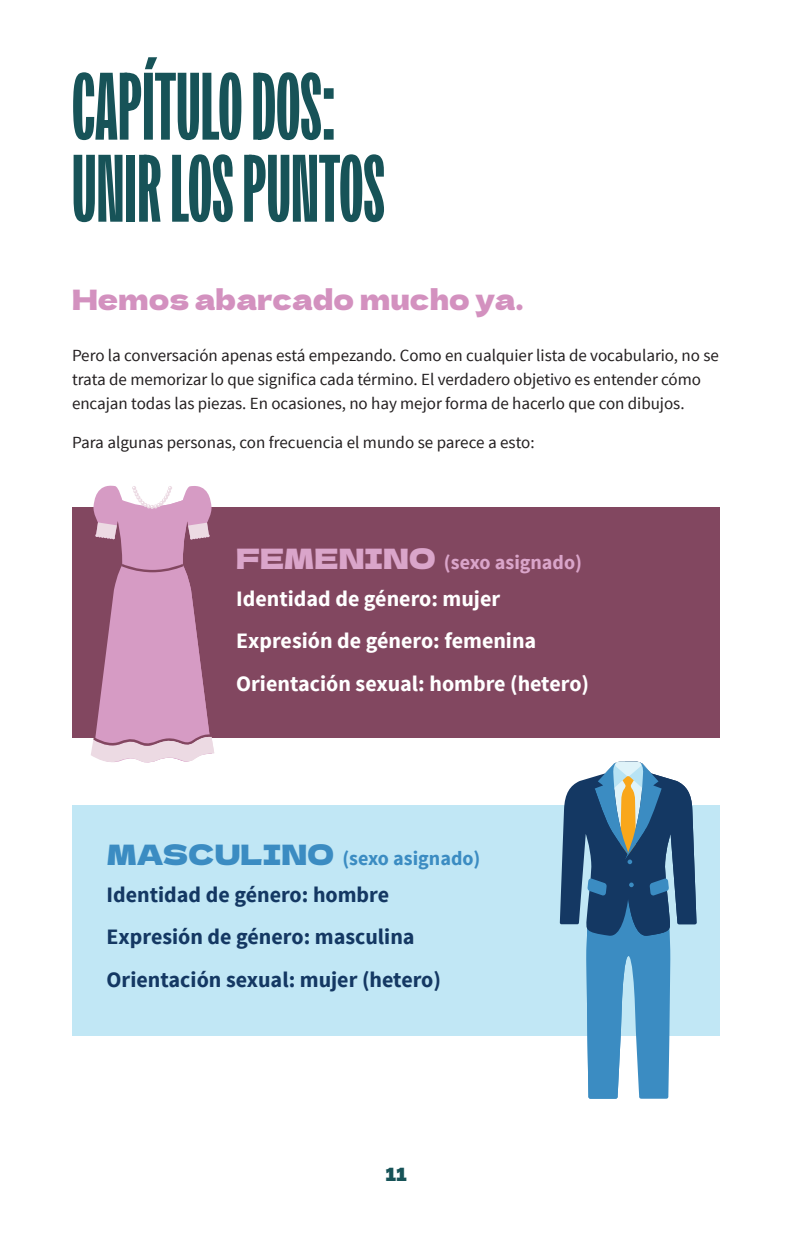
<style>
.page{position:relative;width:792px;height:1239px;background:#fff}
.page>*{position:absolute;margin:0;border:0;box-sizing:border-box;transform-origin:0 0}
.Header{font:200 88px/82px "New Title Variable";color:#175358}
.Intro_Line{font:28px "Dela Gothic One";color:#d391bf}
.Body_9_5_12{font:700 22px "Source Sans Pro";color:#143863}
.Body_9_5_12-2{font:700 22px "Source Sans Pro";color:#fff}
.Subhead_1__Dela{font:700 20px "Source Sans Pro";color:#3b8cc2}
.Subhead_1__Dela-2{font:700 20px "Source Sans Pro";color:#daa5ca}
.t1{font:18px "Dela Gothic One";color:#175358}
.Body_9_5_12-3{font:17px/24px "Source Sans Pro";letter-spacing:-.005em;color:#231f20}
.s1{font-family:"Dela Gothic One";font-weight:400;font-size:28px}
</style>
<div class="page">
<div style="left:72px;top:507px;width:648px;height:230px;background:#824760"></div>
<div style="left:72px;top:805px;width:648px;height:230px;background:#c1e7f5"></div>
<svg style="left:91px;top:485px;width:123px;height:278px"></svg>
<svg style="left:560px;top:761px;width:137px;height:337px"></svg>
<p class="Header" style="left:72px;top:66px;width:314px">CAPÍTULO DOS:<br>UNIR LOS PUNTOS</p>
<p class="Intro_Line" style="left:72px;top:278px;width:453px">Hemos abarcado mucho ya.</p>
<p class="Body_9_5_12-3" style="left:72px;top:344px;width:648px">Pero la conversación apenas está empezando. Como en cualquier lista de vocabulario, no se trata de memorizar lo que significa cada término. El verdadero objetivo es entender cómo encajan todas las piezas. En ocasiones, no hay mejor forma de hacerlo que con dibujos.</p>
<p class="Body_9_5_12-3" style="left:72px;top:430px;width:464px">Para algunas personas, con frecuencia el mundo se parece a esto:</p>
<p class="Subhead_1__Dela-2" style="left:236px;top:549px;width:347px"><span class="s1">FEMENINO</span> (sexo asignado)</p>
<p class="Body_9_5_12-2" style="left:236px;top:584px;width:266px">Identidad de género: mujer</p>
<p class="Body_9_5_12-2" style="left:236px;top:627px;width:302px">Expresión de género: femenina</p>
<p class="Body_9_5_12-2" style="left:236px;top:669px;width:355px">Orientación sexual: hombre (hetero)</p>
<p class="Subhead_1__Dela" style="left:107px;top:845px;width:375px"><span class="s1">MASCULINO</span> (sexo asignado)</p>
<p class="Body_9_5_12" style="left:107px;top:880px;width:284px">Identidad de género: hombre</p>
<p class="Body_9_5_12" style="left:107px;top:922px;width:310px">Expresión de género: masculina</p>
<p class="Body_9_5_12" style="left:107px;top:965px;width:336px">Orientación sexual: mujer (hetero)</p>
<p class="t1" style="left:385px;top:1160px;width:23px">11</p>
</div>
